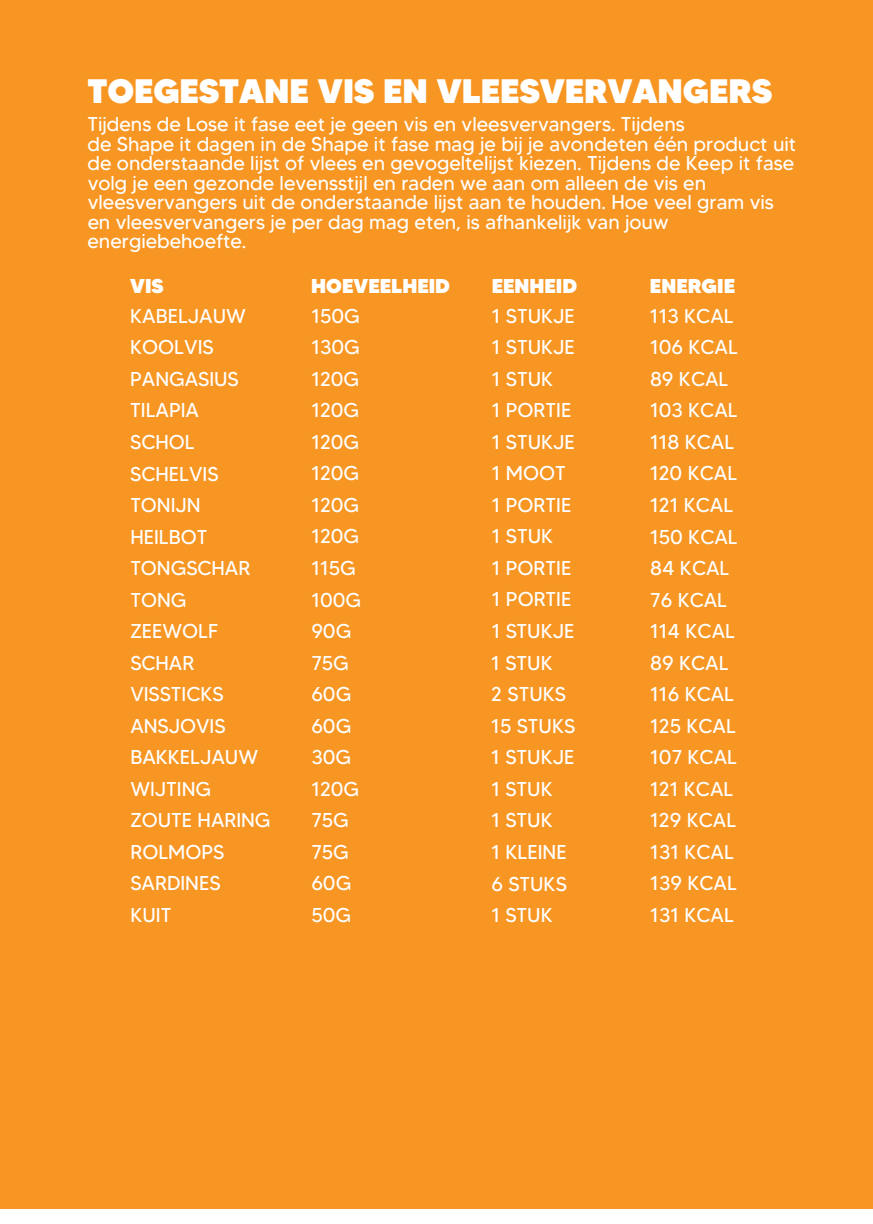
<style>
.page{position:relative;width:873px;height:1224px;background:#fff}
.page>*{position:absolute;margin:0;border:0;box-sizing:border-box;transform-origin:0 0}
.t1{font:900 34px "MADETOMMY";letter-spacing:-.005em;color:#fff}
.t2{font:20px/31.6px "MADETOMMY";color:#fff}
.t3{font:900 20px "MADETOMMY";color:#fff}
</style>
<div class="page">
<div style="left:0;top:0;width:873px;height:1208px;background:#f79623"></div>
<h1 class="t1" style="left:87px;top:69px;width:686px">TOEGESTANE VIS EN VLEESVERVANGERS</h1>
<p class="t2" style="left:87px;top:114px;width:710px;line-height:19.6px">Tijdens de Lose it fase eet je geen vis en vleesvervangers. Tijdens<br>de Shape it dagen in de Shape it fase mag je bij je avondeten één product uit de onderstaande lijst of vlees en gevogeltelijst kiezen. Tijdens de Keep it fase volg je een gezonde levensstijl en raden we aan om alleen de vis en vleesvervangers uit de onderstaande lijst aan te houden. Hoe veel gram vis en vleesvervangers je per dag mag eten, is afhankelijk van jouw energiebehoefte.</p>
<p class="t3" style="left:130px;top:273px;width:35px">VIS</p>
<p class="t2" style="left:130px;top:300px;width:142px">KABELJAUW<br>KOOLVIS<br>PANGASIUS<br>TILAPIA<br>SCHOL<br>SCHELVIS<br>TONIJN<br>HEILBOT<br>TONGSCHAR<br>TONG<br>ZEEWOLF<br>SCHAR<br>VISSTICKS<br>ANSJOVIS<br>BAKKELJAUW<br>WIJTING<br>ZOUTE HARING<br>ROLMOPS<br>SARDINES<br>KUIT</p>
<p class="t3" style="left:311px;top:273px;width:140px">HOEVEELHEID</p>
<p class="t2" style="left:311px;top:300px;width:51px">150G<br>130G<br>120G<br>120G<br>120G<br>120G<br>120G<br>120G<br>115G<br>100G<br>90G<br>75G<br>60G<br>60G<br>30G<br>120G<br>75G<br>75G<br>60G<br>50G</p>
<p class="t3" style="left:492px;top:273px;width:87px">EENHEID</p>
<p class="t2" style="left:491px;top:300px;width:86px">1 STUKJE<br>1 STUKJE<br>1 STUK<br>1 PORTIE<br>1 STUKJE<br>1 MOOT<br>1 PORTIE<br>1 STUK<br>1 PORTIE<br>1 PORTIE<br>1 STUKJE<br>1 STUK<br>2 STUKS<br>15 STUKS<br>1 STUKJE<br>1 STUK<br>1 STUK<br>1 KLEINE<br>6 STUKS<br>1 STUK</p>
<p class="t3" style="left:650px;top:273px;width:87px">ENERGIE</p>
<p class="t2" style="left:650px;top:300px;width:90px">113 KCAL<br>106 KCAL<br>89 KCAL<br>103 KCAL<br>118 KCAL<br>120 KCAL<br>121 KCAL<br>150 KCAL<br>84 KCAL<br>76 KCAL<br>114 KCAL<br>89 KCAL<br>116 KCAL<br>125 KCAL<br>107 KCAL<br>121 KCAL<br>129 KCAL<br>131 KCAL<br>139 KCAL<br>131 KCAL</p>
</div>
